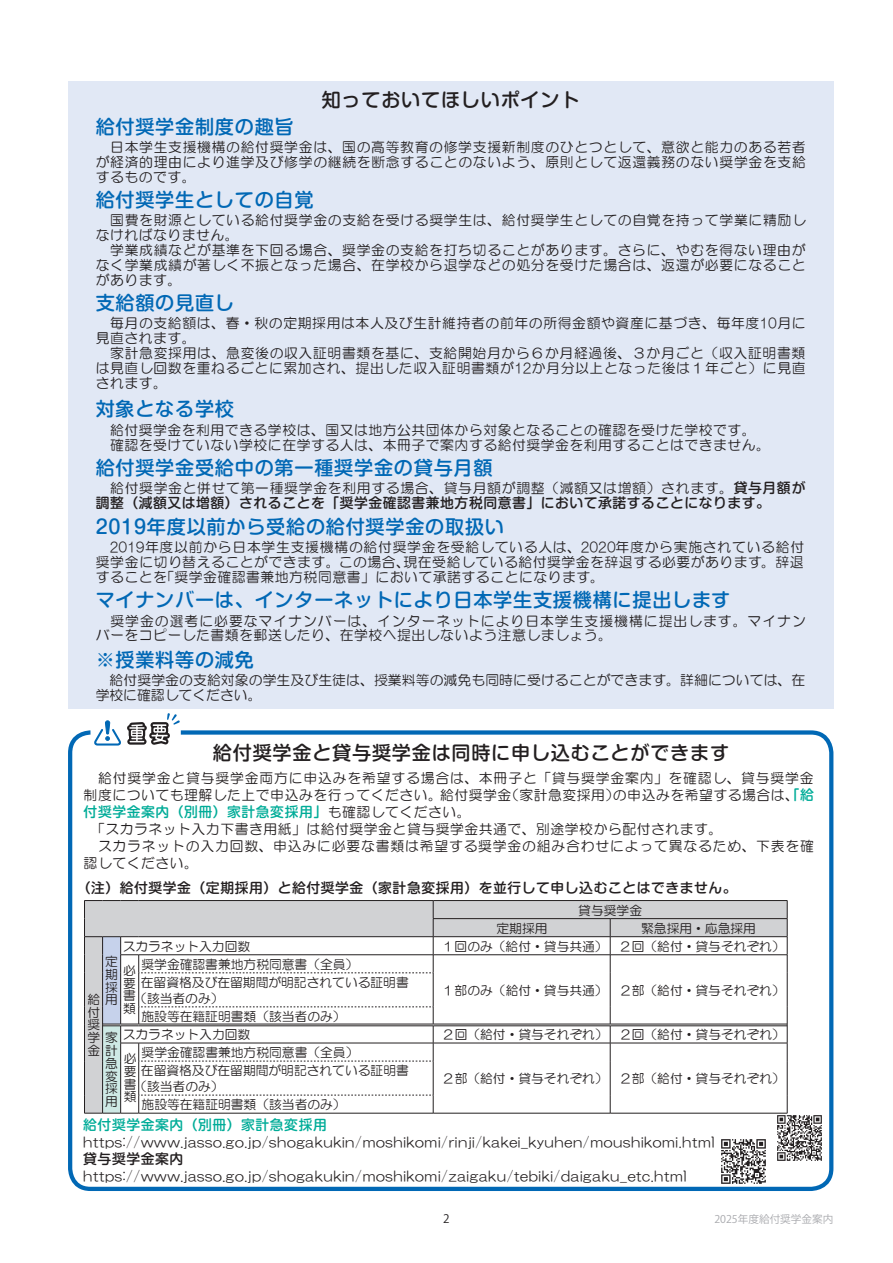
<style>
.page{position:relative;width:893px;height:1263px;background:#fff}
.page>*{position:absolute;margin:0;border:0;box-sizing:border-box;transform-origin:0 0}
.t1{font:500 19.2px "Shin M Go Pr 6";letter-spacing:.04em;color:#0168b5}
.t2{font:500 19.2px "Shin M Go Pr 6";letter-spacing:.04em;color:#231f20}
.t3{font:13.8px/14.9px "HG Maru Gothic MPRO";letter-spacing:.045em;color:#231f20}
.t4{font:13.8px/14.9px "HG Maru Gothic MPRO";letter-spacing:.045em;color:#231f20;text-align:justify;scale:.8 1}
.t5{font:500 13.8px "Shin M Go Pro";letter-spacing:.04em;color:#231f20}
.t6{font:13.8px/14.9px "HG Maru Gothic MPRO";letter-spacing:.07em;color:#231f20}
.t7{font:13.8px/14.9px "HG Maru Gothic MPRO";letter-spacing:.005em;color:#231f20}
.t8{font:500 13.8px "Shin M Go Pro";letter-spacing:.04em;color:#00ac98}
.t9{font:12.75px/12.8px "HG Maru Gothic MPRO";color:#231f20}
.t10{font:11.7px "Koz Go Pr 6 N";color:#231f20}
.t11{font:10.65px "Koz Go Pr 6 N";color:#a8a9ad}
.s1{font-family:"Shin M Go Pro";font-weight:500}
.s2{font-family:"Shin M Go Pro";font-weight:500;color:#00ac98}
.s3{font-family:"HG Maru Gothic MPRO";font-weight:400;color:#231f20}
</style>
<div class="page">
<div style="left:68px;top:81px;width:765px;height:627px;background:#e1e8f5"></div>
<div style="left:68px;top:730px;width:765px;height:461px;border:4px solid #0168b5;border-radius:20px"></div>
<svg style="left:92px;top:713px;width:88px;height:33px"></svg>
<svg style="left:84px;top:900px;width:704px;height:214px"></svg>
<hr style="left:433px;top:1024px;width:177px;height:1px;background:#231f20">
<hr style="left:433px;top:1025px;width:177px;height:1px;background:#231f20">
<hr style="left:610px;top:1024px;width:177px;height:1px;background:#231f20">
<hr style="left:610px;top:1025px;width:177px;height:1px;background:#231f20">
<hr style="left:139px;top:1024px;width:294px;height:1px;background:#231f20">
<hr style="left:139px;top:1025px;width:294px;height:1px;background:#231f20">
<img style="left:777px;top:1116px;width:45px;height:44px">
<img style="left:721px;top:1139px;width:45px;height:45px">
<h1 class="t2" style="left:322px;top:84px;width:259px">知っておいてほしいポイント</h1>
<h1 class="t1" style="left:96px;top:111px;width:200px">給付奨学金制度の趣旨</h1>
<p class="t3" style="left:96px;top:140px;width:712px;text-align:justify">　日本学生支援機構の給付奨学金は、国の高等教育の修学支援新制度のひとつとして、意欲と能力のある若者が経済的理由により進学及び修学の継続を断念することのないよう、原則として返還義務のない奨学金を支給するものです。</p>
<h1 class="t1" style="left:96px;top:184px;width:219px">給付奨学生としての自覚</h1>
<p class="t3" style="left:96px;top:213px;width:712px">　国費を財源としている給付奨学金の支給を受ける奨学生は、給付奨学生としての自覚を持って学業に精励しなければなりません。<br>　学業成績などが基準を下回る場合、奨学金の支給を打ち切ることがあります。さらに、やむを得ない理由がなく学業成績が著しく不振となった場合、在学校から退学などの処分を受けた場合は、返還が必要になることがあります。</p>
<h1 class="t1" style="left:96px;top:287px;width:140px">支給額の見直し</h1>
<p class="t3" style="left:96px;top:316px;width:711px">　毎月の支給額は、春・秋の定期採用は本人及び生計維持者の前年の所得金額や資産に基づき、毎年度10月に見直されます。<br>　家計急変採用は、急変後の収入証明書類を基に、支給開始月から６か月経過後、３か月ごと（収入証明書類は見直し回数を重ねるごとに累加され、提出した収入証明書類が12か月分以上となった後は１年ごと）に見直されます。</p>
<h1 class="t1" style="left:96px;top:393px;width:140px">対象となる学校</h1>
<p class="t3" style="left:96px;top:422px;width:676px">　給付奨学金を利用できる学校は、国又は地方公共団体から対象となることの確認を受けた学校です。　確認を受けていない学校に在学する人は、本冊子で案内する給付奨学金を利用することはできません。</p>
<h1 class="t1" style="left:96px;top:452px;width:398px">給付奨学金受給中の第一種奨学金の貸与月額</h1>
<p class="t3" style="left:96px;top:481px;width:711px">　給付奨学金と併せて第一種奨学金を利用する場合、貸与月額が調整（減額又は増額）されます。<span class="s1">貸与月額が</span></p>
<p class="t5" style="left:96px;top:491px;width:676px">調整（減額又は増額）されることを「奨学金確認書兼地方税同意書」において承諾することになります。</p>
<h1 class="t1" style="left:96px;top:511px;width:410px">2019年度以前から受給の給付奨学金の取扱い</h1>
<p class="t4" style="left:96px;top:540px;width:887px;text-indent:14px">2019年度以前から日本学生支援機構の給付奨学金を受給している人は、2020年度から実施されている給付奨学金に切り替えることができます。この場合、現在受給している給付奨学金を辞退する必要があります。辞退することを「奨学金確認書兼地方税同意書」において承諾することになります。</p>
<h1 class="t1" style="left:96px;top:584px;width:636px">マイナンバーは、インターネットにより日本学生支援機構に提出します</h1>
<p class="t6" style="left:96px;top:613px;width:712px">　奨学金の選考に必要なマイナンバーは、インターネットにより日本学生支援機構に提出します。マイナンバーをコピーした書類を郵送したり、在学校へ提出しないよう注意しましょう。</p>
<p class="t7" style="left:96px;top:673px;width:711px">　給付奨学金の支給対象の学生及び生徒は、授業料等の減免も同時に受けることができます。詳細については、在学校に確認してください。</p>
<h1 class="t1" style="left:96px;top:644px;width:160px">※授業料等の減免</h1>
<h1 class="t2" style="left:213px;top:737px;width:518px">給付奨学金と貸与奨学金は同時に申し込むことができます</h1>
<p class="t3" style="left:84px;top:769px;width:732px;line-height:17px;text-align:right">給付奨学金と貸与奨学金両方に申込みを希望する場合は、本冊子と「貸与奨学金案内」を確認し、貸与奨学金制度についても理解した上で申込みを行ってください。給付奨学金（家計急変採用）の申込みを希望する場合は、<span class="s2">「給</span></p>
<p class="t8" style="left:84px;top:800px;width:389px">付奨学金案内（別冊）家計急変採用」<span class="s3">も確認してください。</span></p>
<p class="t3" style="left:84px;top:820px;width:732px;line-height:17px">　「スカラネット入力下書き用紙」は給付奨学金と貸与奨学金共通で、別途学校から配付されます。<br>　スカラネットの入力回数、申込みに必要な書類は希望する奨学金の組み合わせによって異なるため、下表を確認してください。</p>
<p class="t5" style="left:77px;top:877px;width:661px">（注）給付奨学金（定期採用）と給付奨学金（家計急変採用）を並行して申し込むことはできません。</p>
<p class="t9" style="left:578px;top:903px;width:65px">貸与奨学金</p>
<p class="t9" style="left:496px;top:922px;width:53px">定期採用</p>
<p class="t9" style="left:641px;top:922px;width:116px">緊急採用・応急採用</p>
<p class="t9" style="left:123px;top:940px;width:129px">スカラネット入力回数</p>
<p class="t9" style="left:442px;top:940px;width:344px">１回のみ（給付・貸与共通） ２回（給付・貸与それぞれ）</p>
<p class="t9" style="left:142px;top:958px;width:218px">奨学金確認書兼地方税同意書（全員）</p>
<p class="t9" style="left:442px;top:984px;width:344px">１部のみ（給付・貸与共通） ２部（給付・貸与それぞれ）</p>
<p class="t9" style="left:105px;top:955px;width:14px;text-align:justify">定期採</p>
<p class="t9" style="left:123px;top:957px;width:14px;line-height:25.7px">必書</p>
<p class="t9" style="left:123px;top:1002px;width:14px">類</p>
<p class="t9" style="left:134px;top:974px;width:276px;line-height:15.9px;text-indent:-11px">要在留資格及び在留期間が明記されている証明書（該当者のみ）</p>
<p class="t9" style="left:123px;top:1007px;width:224px;line-height:18.1px;text-indent:19px">施設等在籍証明書類（該当者のみ）スカラネット入力回数</p>
<p class="t9" style="left:88px;top:993px;width:31px">給用付<br>奨<br>学家金計</p>
<p class="t9" style="left:442px;top:1028px;width:344px">２回（給付・貸与それぞれ） ２回（給付・貸与それぞれ）</p>
<p class="t9" style="left:142px;top:1046px;width:218px">奨学金確認書兼地方税同意書（全員）</p>
<p class="t9" style="left:105px;top:1057px;width:14px;text-align:justify">急変採用</p>
<p class="t9" style="left:124px;top:1045px;width:14px;line-height:25.7px">必書</p>
<p class="t9" style="left:134px;top:1062px;width:276px;line-height:15.9px;text-indent:-10px">要在留資格及び在留期間が明記されている証明書（該当者のみ）</p>
<p class="t9" style="left:142px;top:1098px;width:206px">施設等在籍証明書類（該当者のみ）</p>
<p class="t9" style="left:442px;top:1072px;width:344px">２部（給付・貸与それぞれ） ２部（給付・貸与それぞれ）</p>
<p class="t9" style="left:124px;top:1090px;width:14px">類</p>
<p class="t8" style="left:83px;top:1114px;width:245px">給付奨学金案内（別冊）家計急変採用</p>
<p class="t3" style="left:83px;top:1135px;width:633px">https://www.jasso.go.jp/shogakukin/moshikomi/rinji/kakei_kyuhen/moushikomi.html</p>
<p class="t5" style="left:83px;top:1148px;width:101px">貸与奨学金案内</p>
<p class="t3" style="left:83px;top:1169px;width:605px">https://www.jasso.go.jp/shogakukin/moshikomi/zaigaku/tebiki/daigaku_etc.html</p>
<p class="t10" style="left:443px;top:1212px;width:8px">2</p>
<p class="t11" style="left:714px;top:1213px;width:121px">2025年度給付奨学金案内</p>
</div>
